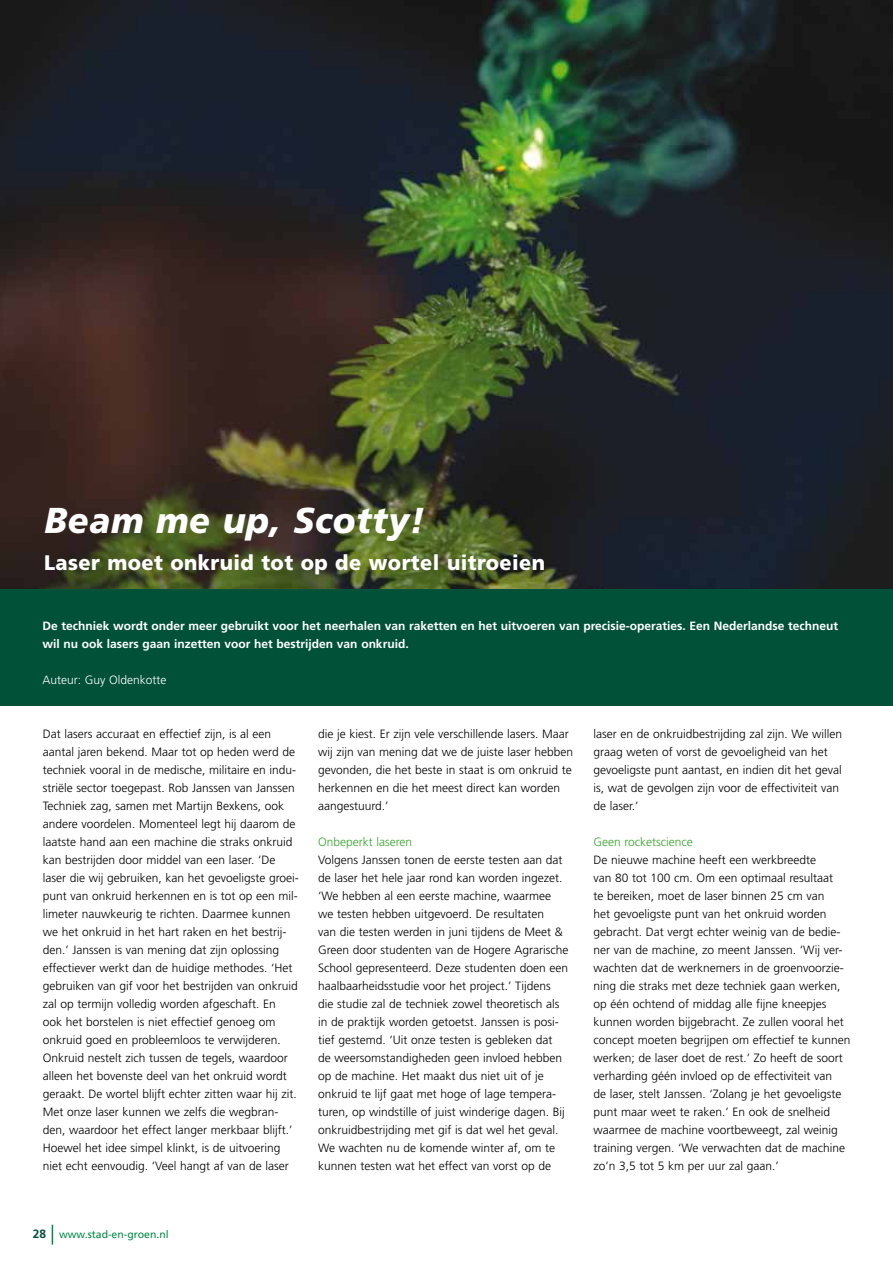
<style>
.page{position:relative;width:893px;height:1263px;background:#fff}
.page>*{position:absolute;margin:0;border:0;box-sizing:border-box;transform-origin:0 0}
.t1{font:italic 900 36px "Frutiger";letter-spacing:.02em;color:#fff;scale:.95 1}
.t2{font:900 21px "Frutiger";letter-spacing:.02em;color:#fff;scale:.95 1}
.t3{font:300 12px/18px "Frutiger";color:#000}
.t4{font:700 12px/18px "Frutiger";color:#fff}
.t5{font:300 12px "Frutiger";color:#35a32c}
.t6{font:300 12px "Frutiger";color:#fff}
.t7{font:10.5px "Frutiger";color:#008b45}
.s1{font-weight:700;font-size:12px;color:#00523c}
</style>
<div class="page">
<svg style="left:52px;top:1225px;width:1px;height:19px"></svg>
<img style="left:0;top:0;width:893px;height:589px">
<div style="left:0;top:589px;width:893px;height:116px;background:#005138"></div>
<hr style="left:892px;top:0;width:1px;height:171px;background:#fecc00">
<h1 class="t1" style="left:44px;top:499px;width:402px">Beam me up, Scotty!</h1>
<h2 class="t2" style="left:44px;top:550px;width:529px">Laser moet onkruid tot op de wortel uitroeien</h2>
<p class="t4" style="left:43px;top:617px;width:797px">De techniek wordt onder meer gebruikt voor het neerhalen van raketten en het uitvoeren van precisie-operaties. Een Nederlandse techneut wil nu ook lasers gaan inzetten voor het bestrijden van onkruid.</p>
<p class="t6" style="left:43px;top:673px;width:126px">Auteur: Guy Oldenkotte</p>
<p class="t3" style="left:43px;top:725px;width:258px">Dat lasers accuraat en effectief zijn, is al een aantal jaren bekend. Maar tot op heden werd de techniek vooral in de medische, militaire en indu&shy;striële sector toegepast. Rob Janssen van Janssen Techniek zag, samen met Martijn Bexkens, ook andere voordelen. Momenteel legt hij daarom de laatste hand aan een machine die straks onkruid kan bestrijden door middel van een laser. ‘De laser die wij gebruiken, kan het gevoeligste groei&shy;punt van onkruid herkennen en is tot op een mil&shy;limeter nauwkeurig te richten. Daarmee kunnen we het onkruid in het hart raken en het bestrij&shy;den.’ Janssen is van mening dat zijn oplossing effectiever werkt dan de huidige methodes. ‘Het gebruiken van gif voor het bestrijden van onkruid zal op termijn volledig worden afgeschaft. En<br>ook het borstelen is niet effectief genoeg om onkruid goed en probleemloos te verwijderen.<br>Onkruid nestelt zich tussen de tegels, waardoor alleen het bovenste deel van het onkruid wordt geraakt. De wortel blijft echter zitten waar hij zit.<br>Met onze laser kunnen we zelfs die wegbran&shy;den, waardoor het effect langer merkbaar blijft.’ Hoewel het idee simpel klinkt, is de uitvoering niet echt eenvoudig. ‘Veel hangt af van de laser</p>
<p class="t3" style="left:318px;top:725px;width:257px">die je kiest. Er zijn vele verschillende lasers. Maar wij zijn van mening dat we de juiste laser hebben gevonden, die het beste in staat is om onkruid te herkennen en die het meest direct kan worden aangestuurd.’</p>
<p class="t5" style="left:318px;top:835px;width:96px">Onbeperkt laseren</p>
<p class="t3" style="left:318px;top:851px;width:252px">Volgens Janssen tonen de eerste testen aan dat de laser het hele jaar rond kan worden ingezet. ‘We hebben al een eerste machine, waarmee we testen hebben uitgevoerd. De resultaten<br>van die testen werden in juni tijdens de Meet &amp; Green door studenten van de Hogere Agrarische School gepresenteerd. Deze studenten doen een haalbaarheidsstudie voor het project.’ Tijdens die studie zal de techniek zowel theoretisch als in de praktijk worden getoetst. Janssen is posi&shy;tief gestemd. ‘Uit onze testen is gebleken dat<br>de weersomstandigheden geen invloed hebben op de machine. Het maakt dus niet uit of je onkruid te lijf gaat met hoge of lage tempera&shy;turen, op windstille of juist winderige dagen. Bij onkruidbestrijding met gif is dat wel het geval.<br>We wachten nu de komende winter af, om te kunnen testen wat het effect van vorst op de</p>
<p class="t3" style="left:593px;top:725px;width:250px">laser en de onkruidbestrijding zal zijn. We willen graag weten of vorst de gevoeligheid van het gevoeligste punt aantast, en indien dit het geval is, wat de gevolgen zijn voor de effectiviteit van de laser.’</p>
<p class="t5" style="left:593px;top:835px;width:101px">Geen rocketscience</p>
<p class="t3" style="left:593px;top:851px;width:259px">De nieuwe machine heeft een werkbreedte<br>van 80 tot 100 cm. Om een optimaal resultaat<br>te bereiken, moet de laser binnen 25 cm van<br>het gevoeligste punt van het onkruid worden gebracht. Dat vergt echter weinig van de bedie&shy;ner van de machine, zo meent Janssen. ‘Wij ver&shy;wachten dat de werknemers in de groenvoorzie&shy;ning die straks met deze techniek gaan werken, op één ochtend of middag alle fijne kneepjes kunnen worden bijgebracht. Ze zullen vooral het concept moeten begrijpen om effectief te kunnen werken; de laser doet de rest.’ Zo heeft de soort verharding géén invloed op de effectiviteit van<br>de laser, stelt Janssen. ‘Zolang je het gevoeligste punt maar weet te raken.’ En ook de snelheid waarmee de machine voortbeweegt, zal weinig training vergen. ‘We verwachten dat de machine zo’n 3,5 tot 5 km per uur zal gaan.’</p>
<p class="t7" style="left:33px;top:1228px;width:137px"><span class="s1">28</span> www.stad-en-groen.nl</p>
</div>
